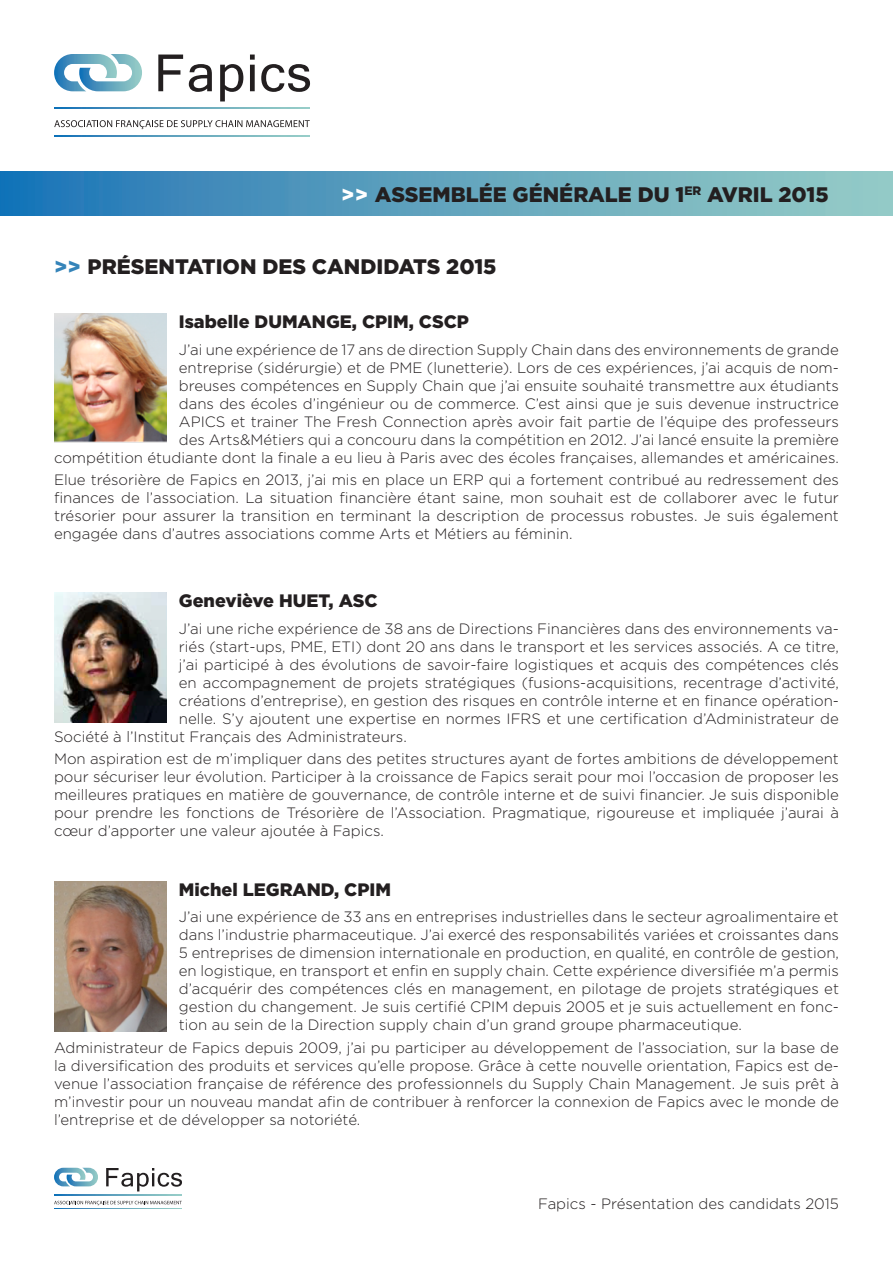
<style>
.page{position:relative;width:893px;height:1263px;background:#fff}
.page>*{position:absolute;margin:0;border:0;box-sizing:border-box;transform-origin:0 0}
.t1{font:900 21px "Gotham";color:#231f20}
.t2{font:900 18px "Gotham";color:#231f20}
.t3{font:300 15px/18px "Gotham";color:#231f20;text-align:justify}
.s1{color:#fff}
.s2{color:#3584b9}
</style>
<div class="page">
<img style="left:0;top:172px;width:893px;height:43px">
<svg style="left:158px;top:55px;width:25px;height:36px"></svg>
<svg style="left:189px;top:64px;width:23px;height:28px"></svg>
<svg style="left:220px;top:64px;width:23px;height:37px"></svg>
<svg style="left:250px;top:55px;width:5px;height:36px"></svg>
<svg style="left:261px;top:64px;width:49px;height:28px"></svg>
<svg style="left:54px;top:120px;width:256px;height:9px"></svg>
<img style="left:117px;top:54px;width:25px;height:37px">
<img style="left:54px;top:54px;width:63px;height:37px">
<img style="left:54px;top:107px;width:256px;height:2px">
<img style="left:54px;top:135px;width:256px;height:1px">
<img style="left:54px;top:314px;width:112px;height:128px">
<img style="left:54px;top:593px;width:112px;height:129px">
<img style="left:54px;top:881px;width:112px;height:150px">
<svg style="left:106px;top:1168px;width:76px;height:23px"></svg>
<svg style="left:54px;top:1201px;width:128px;height:4px"></svg>
<img style="left:85px;top:1168px;width:13px;height:18px">
<img style="left:54px;top:1168px;width:31px;height:18px">
<img style="left:54px;top:1194px;width:128px;height:1px">
<img style="left:54px;top:1208px;width:128px;height:1px">
<p class="t1" style="left:341px;top:180px;width:489px"><span class="s1">&gt;&gt;</span> ASSEMBLÉE GÉNÉRALE DU 1<sup>ER</sup> AVRIL 2015</p>
<p class="t1" style="left:54px;top:252px;width:444px"><span class="s2">&gt;&gt;</span> PRÉSENTATION DES CANDIDATS 2015</p>
<p class="t2" style="left:179px;top:309px;width:292px">Isabelle DUMANGE, CPIM, CSCP</p>
<p class="t3" style="left:54px;top:340px;width:786px;text-align:right">J’ai une expérience de 17 ans de direction Supply Chain dans des environnements de grande<br>entreprise (sidérurgie) et de PME (lunetterie). Lors de ces expériences, j’ai acquis de nom-<br>breuses compétences en Supply Chain que j’ai ensuite souhaité transmettre aux étudiants<br>dans des écoles d’ingénieur ou de commerce. C’est ainsi que je suis devenue instructrice<br>APICS et trainer The Fresh Connection après avoir fait partie de l’équipe des professeurs<br>des Arts&amp;Métiers qui a concouru dans la compétition en 2012. J’ai lancé ensuite la première<br>compétition étudiante dont la finale a eu lieu à Paris avec des écoles françaises, allemandes et américaines.</p>
<p class="t3" style="left:54px;top:470px;width:786px">Elue trésorière de Fapics en 2013, j’ai mis en place un ERP qui a fortement contribué au redressement des finances de l’association. La situation financière étant saine, mon souhait est de collaborer avec le futur trésorier pour assurer la transition en terminant la description de processus robustes. Je suis également engagée dans d’autres associations comme Arts et Métiers au féminin.</p>
<p class="t2" style="left:179px;top:589px;width:200px">Geneviève HUET, ASC</p>
<p class="t3" style="left:179px;top:619px;width:662px">J’ai une riche expérience de 38 ans de Directions Financières dans des environnements va-</p>
<p class="t3" style="left:179px;top:637px;width:661px">riés (start-ups, PME, ETI) dont 20 ans dans le transport et les services associés. A ce titre,</p>
<p class="t3" style="left:179px;top:655px;width:662px">j’ai participé à des évolutions de savoir-faire logistiques et acquis des compétences clés</p>
<p class="t3" style="left:179px;top:673px;width:662px">en accompagnement de projets stratégiques (fusions-acquisitions, recentrage d’activité,</p>
<p class="t3" style="left:179px;top:691px;width:662px">créations d’entreprise), en gestion des risques en contrôle interne et en finance opération-</p>
<p class="t3" style="left:179px;top:709px;width:662px">nelle. S’y ajoutent une expertise en normes IFRS et une certification d’Administrateur de</p>
<p class="t3" style="left:54px;top:727px;width:354px">Société à l’Institut Français des Administrateurs.</p>
<p class="t3" style="left:54px;top:749px;width:786px">Mon aspiration est de m’impliquer dans des petites structures ayant de fortes ambitions de développement pour sécuriser leur évolution. Participer à la croissance de Fapics serait pour moi l’occasion de proposer les meilleures pratiques en matière de gouvernance, de contrôle interne et de suivi financier. Je suis disponible pour prendre les fonctions de Trésorière de l’Association. Pragmatique, rigoureuse et impliquée j’aurai à cœur d’apporter une valeur ajoutée à Fapics.</p>
<p class="t2" style="left:179px;top:877px;width:214px">Michel LEGRAND, CPIM</p>
<p class="t3" style="left:179px;top:907px;width:662px">J’ai une expérience de 33 ans en entreprises industrielles dans le secteur agroalimentaire et dans l’industrie pharmaceutique. J’ai exercé des responsabilités variées et croissantes dans 5 entreprises de dimension internationale en production, en qualité, en contrôle de gestion, en logistique, en transport et enfin en supply chain. Cette expérience diversifiée m’a permis d’acquérir des compétences clés en management, en pilotage de projets stratégiques et gestion du changement. Je suis certifié CPIM depuis 2005 et je suis actuellement en fonc&shy;tion au sein de la Direction supply chain d’un grand groupe pharmaceutique.</p>
<p class="t3" style="left:54px;top:1038px;width:786px">Administrateur de Fapics depuis 2009, j’ai pu participer au développement de l’association, sur la base de la diversification des produits et services qu’elle propose. Grâce à cette nouvelle orientation, Fapics est de&shy;venue l’association française de référence des professionnels du Supply Chain Management. Je suis prêt à m’investir pour un nouveau mandat afin de contribuer à renforcer la connexion de Fapics avec le monde de l’entreprise et de développer sa notoriété.</p>
<p class="t3" style="left:538px;top:1194px;width:302px">Fapics - Présentation des candidats 2015</p>
</div>
